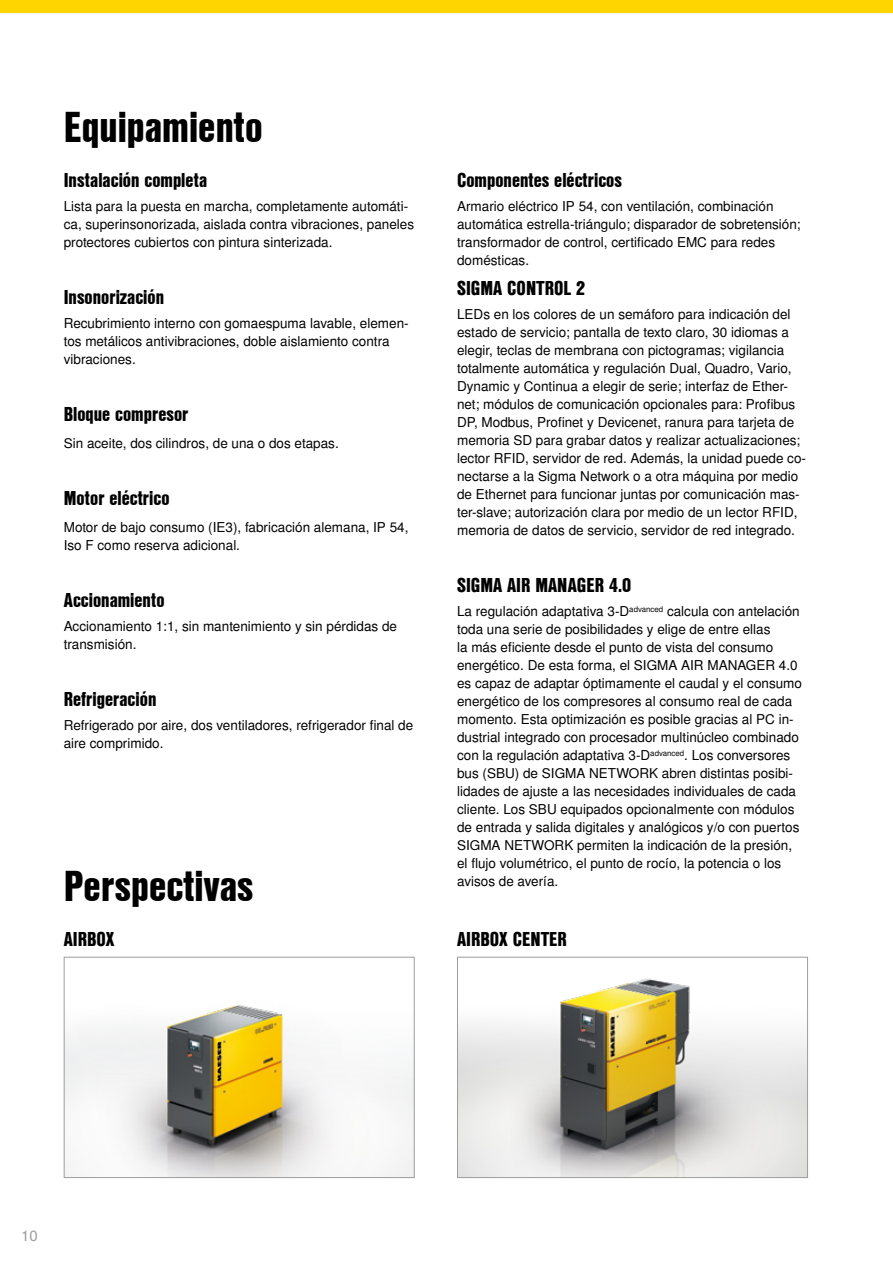
<style>
.page{position:relative;width:893px;height:1263px;background:#fff}
.page>*{position:absolute;margin:0;border:0;box-sizing:border-box;transform-origin:0 0}
.t1{font:42px "Nimbus San L Bla Con";color:#000}
.t2{font:19.5px "Nimbus San L Bla Con";color:#000}
.t3{font:15px "Nimbus San L";color:#9d9d9c}
.t4{font:13.5px/18px "Nimbus San L";color:#000}
</style>
<div class="page">
<div style="left:0;top:0;width:893px;height:13px;background:#ffd500"></div>
<img style="left:459px;top:978px;width:347px;height:198px">
<div style="left:457px;top:957px;width:351px;height:221px;border:1px solid #9d9d9c"></div>
<img style="left:66px;top:1005px;width:347px;height:171px">
<div style="left:64px;top:957px;width:351px;height:221px;border:1px solid #9d9d9c"></div>
<h1 class="t1" style="left:64px;top:96px;width:200px">Equipamiento</h1>
<h2 class="t2" style="left:64px;top:166px;width:145px">Instalación completa</h2>
<p class="t4" style="left:64px;top:198px;width:352px">Lista para la puesta en marcha, completamente automáti&shy;ca, superinsonorizada, aislada contra vibraciones, paneles protectores cubiertos con pintura sinterizada.</p>
<h2 class="t2" style="left:64px;top:283px;width:102px">Insonorización</h2>
<p class="t4" style="left:64px;top:315px;width:346px">Recubrimiento interno con gomaespuma lavable, elemen&shy;tos metálicos antivibraciones, doble aislamiento contra vibraciones.</p>
<h2 class="t2" style="left:457px;top:166px;width:166px">Componentes eléctricos</h2>
<p class="t4" style="left:457px;top:198px;width:345px">Armario eléctrico IP 54, con ventilación, combinación automática estrella-triángulo; disparador de sobretensión; transformador de control, certificado EMC para redes domésticas.</p>
<h2 class="t2" style="left:457px;top:274px;width:130px">SIGMA CONTROL 2</h2>
<p class="t4" style="left:457px;top:306px;width:350px">LEDs en los colores de un semáforo para indicación del estado de servicio; pantalla de texto claro, 30 idiomas a elegir, teclas de membrana con pictogramas; vigilancia totalmente automática y regulación Dual, Quadro, Vario, Dynamic y Continua a elegir de serie; interfaz de Ether&shy;net; módulos de comunicación opcionales para: Profibus DP, Modbus, Profinet y Devicenet, ranura para tarjeta de memoria SD para grabar datos y realizar actualizaciones; lector RFID, servidor de red. Además, la unidad puede co&shy;nectarse a la Sigma Network o a otra máquina por medio de Ethernet para funcionar juntas por comunicación mas&shy;ter-slave; autorización clara por medio de un lector RFID, memoria de datos de servicio, servidor de red integrado.</p>
<h2 class="t2" style="left:457px;top:571px;width:176px">SIGMA AIR MANAGER 4.0</h2>
<p class="t4" style="left:457px;top:603px;width:346px">La regulación adaptativa 3-D<sup>advanced</sup> calcula con antelación toda una serie de posibilidades y elige de entre ellas<br>la más eficiente desde el punto de vista del consumo energético. De esta forma, el SIGMA AIR MANAGER 4.0 es capaz de adaptar óptimamente el caudal y el consumo energético de los compresores al consumo real de cada momento. Esta optimización es posible gracias al PC in&shy;dustrial integrado con procesador multinúcleo combinado con la regulación adaptativa 3-D<sup>advanced</sup>. Los conversores bus (SBU) de SIGMA NETWORK abren distintas posibi&shy;lidades de ajuste a las necesidades individuales de cada cliente. Los SBU equipados opcionalmente con módulos de entrada y salida digitales y analógicos y/o con puertos SIGMA NETWORK permiten la indicación de la presión, el flujo volumétrico, el punto de rocío, la potencia o los avisos de avería.</p>
<h2 class="t2" style="left:64px;top:400px;width:126px">Bloque compresor</h2>
<p class="t4" style="left:64px;top:435px;width:276px">Sin aceite, dos cilindros, de una o dos etapas.</p>
<h2 class="t2" style="left:64px;top:484px;width:107px">Motor eléctrico</h2>
<p class="t4" style="left:64px;top:519px;width:346px">Motor de bajo consumo (IE3), fabricación alemana, IP 54,<br>Iso F como reserva adicional.</p>
<h2 class="t2" style="left:64px;top:586px;width:102px">Accionamiento</h2>
<p class="t4" style="left:64px;top:618px;width:335px">Accionamiento 1:1, sin mantenimiento y sin pérdidas de transmisión.</p>
<h2 class="t2" style="left:64px;top:685px;width:94px">Refrigeración</h2>
<p class="t4" style="left:64px;top:717px;width:351px">Refrigerado por aire, dos ventiladores, refrigerador final de aire comprimido.</p>
<h1 class="t1" style="left:64px;top:854px;width:191px">Perspectivas</h1>
<h2 class="t2" style="left:64px;top:925px;width:52px">AIRBOX</h2>
<h2 class="t2" style="left:457px;top:925px;width:111px">AIRBOX CENTER</h2>
<p class="t3" style="left:21px;top:1226px;width:18px">10</p>
</div>
